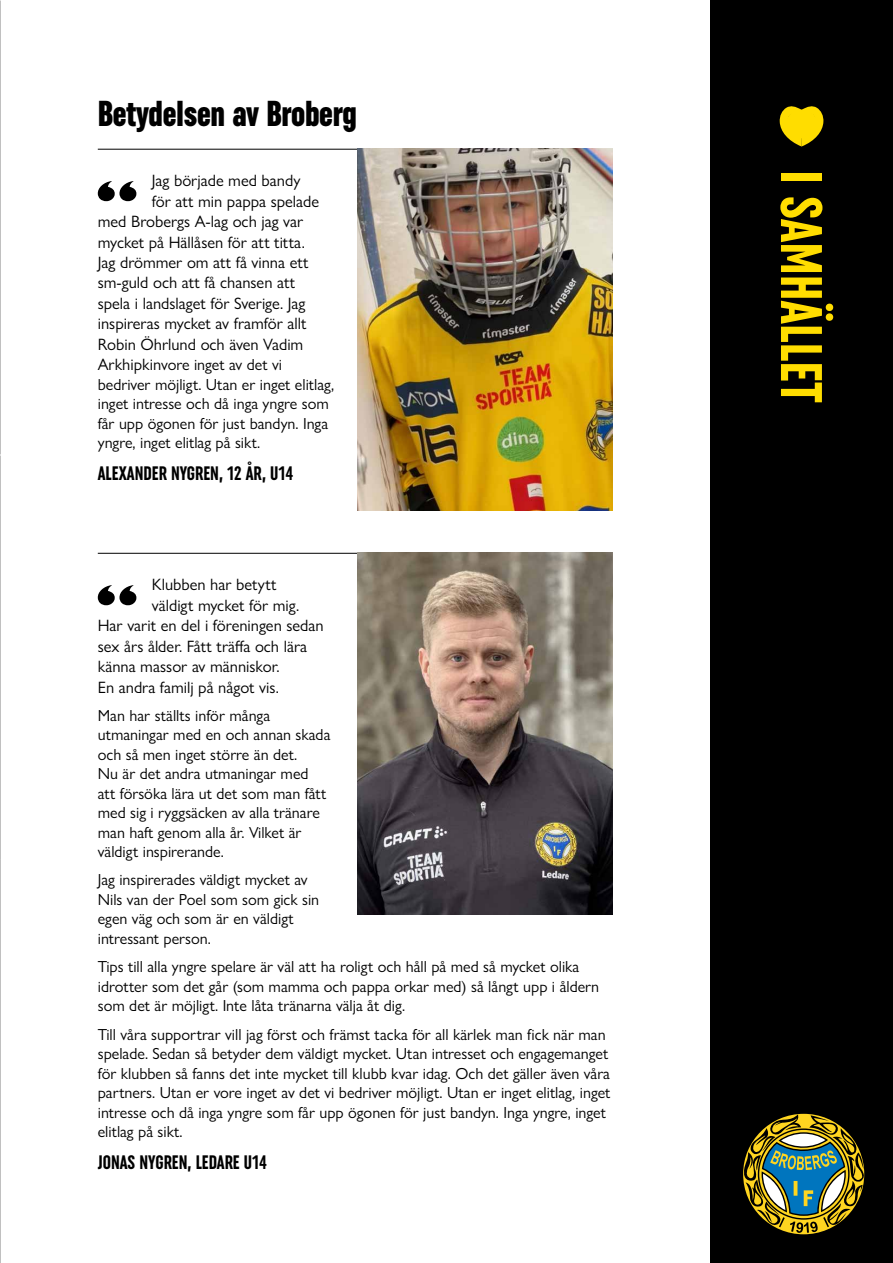
<style>
.page{position:relative;width:893px;height:1263px;background:#fff}
.page>*{position:absolute;margin:0;border:0;box-sizing:border-box;transform-origin:0 0}
.t1{font:58.5px "Uniform Pro Xcon Bld";color:#fd0}
.t2{font:800 43.95px "Gill Sans";color:#000;scale:1.18 1}
.t3{font:900 36px "Uniform Pro Xcon";letter-spacing:-.01em;color:#000}
.t4{font:19.5px "Uniform Pro Xcon Bld";color:#000}
.t5{font:16.5px "Gill Sans Nova";color:#000}
.t6{font:16.05px/19.5px "Gill Sans Nova";color:#000}
.s1{font-size:16.5px}
</style>
<div class="page">
<div style="left:710px;top:0;width:183px;height:1263px;background:#000"></div>
<svg style="left:743px;top:1114px;width:122px;height:119px"></svg>
<hr style="left:98px;top:553px;width:514px;height:1px;background:#000">
<svg style="left:779px;top:106px;width:45px;height:41px"></svg>
<hr style="left:98px;top:149px;width:514px;height:1px;background:#000">
<img style="left:357px;top:553px;width:255px;height:361px">
<img style="left:0;top:0;width:1px;height:455px">
<img style="left:357px;top:149px;width:255px;height:361px">
<img style="left:0;top:455px;width:1px;height:404px">
<h3 class="t3" style="left:98px;top:92px;width:261px">Betydelsen av Broberg</h3>
<h2 class="t2" style="left:96px;top:164px;width:38px">“</h2>
<p class="t5" style="left:152px;top:171px;width:150px">Jag började med bandy</p>
<p class="t5" style="left:152px;top:191px;width:169px">för att min pappa spelade</p>
<p class="t5" style="left:98px;top:212px;width:207px">med Brobergs A-lag och jag var</p>
<p class="t5" style="left:98px;top:232px;width:209px">mycket på Hällåsen för att titta.</p>
<p class="t5" style="left:98px;top:252px;width:212px">Jag drömmer om att få vinna ett</p>
<p class="t5" style="left:98px;top:273px;width:199px">sm-guld och att få chansen att</p>
<p class="t5" style="left:98px;top:293px;width:209px">spela i landslaget för Sverige. Jag</p>
<p class="t5" style="left:98px;top:314px;width:210px">inspireras mycket av framför allt</p>
<p class="t5" style="left:98px;top:334px;width:207px">Robin Öhrlund och även Vadim</p>
<p class="t6" style="left:98px;top:355px;width:238px"><span class="s1">Arkhipkin</span>vore inget av det vi bedriver möjligt. Utan er inget elitlag, inget intresse och då inga yngre som får upp ögonen för just bandyn. Inga yngre, inget elitlag på sikt.</p>
<p class="t4" style="left:98px;top:461px;width:197px">ALEXANDER NYGREN, 12 ÅR, U14</p>
<h2 class="t2" style="left:96px;top:568px;width:38px">“</h2>
<p class="t5" style="left:152px;top:575px;width:126px">Klubben har betytt</p>
<p class="t5" style="left:152px;top:595px;width:149px">väldigt mycket för mig.</p>
<p class="t5" style="left:98px;top:616px;width:227px">Har varit en del i föreningen sedan</p>
<p class="t5" style="left:98px;top:636px;width:211px">sex års ålder. Fått träffa och lära</p>
<p class="t5" style="left:98px;top:656px;width:183px">känna massor av människor.</p>
<p class="t5" style="left:98px;top:677px;width:183px">En andra familj på något vis.</p>
<p class="t6" style="left:98px;top:705px;width:234px">Man har ställts inför många utmaningar med en och annan skada och så men inget större än det.<br>Nu är det andra utmaningar med<br>att försöka lära ut det som man fått med sig i ryggsäcken av alla tränare man haft genom alla år. Vilket är väldigt inspirerande.</p>
<p class="t6" style="left:98px;top:870px;width:223px">Jag inspirerades väldigt mycket av<br>Nils van der Poel som som gick sin egen väg och som är en väldigt intressant person.</p>
<p class="t6" style="left:98px;top:957px;width:503px">Tips till alla yngre spelare är väl att ha roligt och håll på med så mycket olika idrotter som det går (som mamma och pappa orkar med) så långt upp i åldern som det är möjligt. Inte låta tränarna välja åt dig.</p>
<p class="t6" style="left:98px;top:1024px;width:514px">Till våra supportrar vill jag först och främst tacka för all kärlek man fick när man spelade. Sedan så betyder dem väldigt mycket. Utan intresset och engagemanget för klubben så fanns det inte mycket till klubb kvar idag. Och det gäller även våra partners. Utan er vore inget av det vi bedriver möjligt. Utan er inget elitlag, inget intresse och då inga yngre som får upp ögonen för just bandyn. Inga yngre, inget elitlag på sikt.</p>
<p class="t4" style="left:98px;top:1151px;width:171px">JONAS NYGREN, LEDARE U14</p>
<h1 class="t1" style="left:836px;top:170px;width:234px;rotate:90deg">I SAMHÄLLET</h1>
</div>
